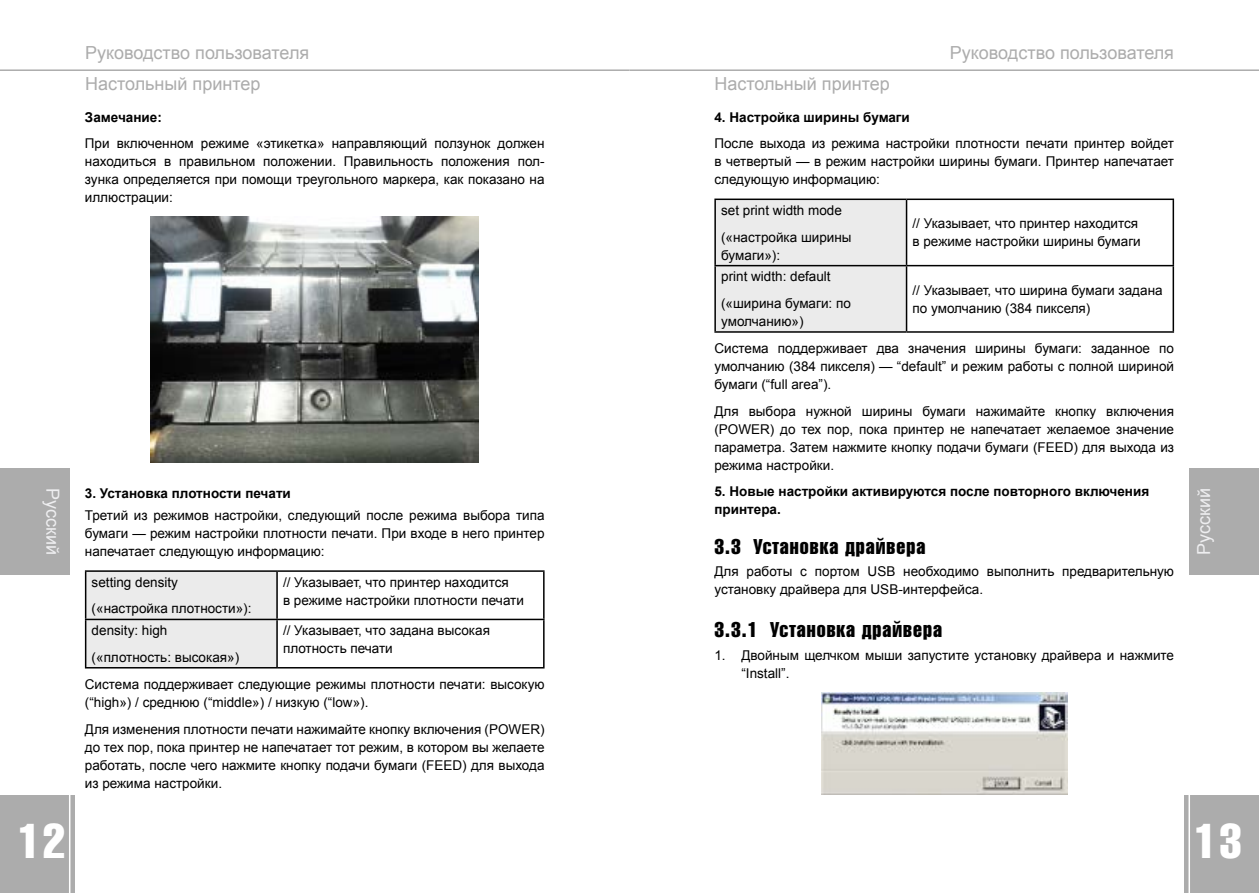
<style>
.page{position:relative;width:1259px;height:893px;background:#fff}
.page>*{position:absolute;margin:0;border:0;box-sizing:border-box;transform-origin:0 0}
.t1{font:48px "AG Letterica Compressed C";color:#fff}
.t2{font:21px "AG Letterica Compressed C";letter-spacing:.05em;color:#000}
.t3{font:18px "Arial";color:#acacac}
.t4{font:18px "Arial";color:#eeeef0}
.t5{font:13.5px/18px "Arial";color:#000}
.t6{font:700 13.5px/18px "Arial";color:#000}
</style>
<div class="page">
<div style="left:0;top:795px;width:75px;height:98px;background:#acacac"></div>
<div style="left:1184px;top:795px;width:75px;height:98px;background:#acacac"></div>
<div style="left:0;top:468px;width:70px;height:107px;background:#acacac"></div>
<div style="left:1189px;top:468px;width:70px;height:107px;background:#acacac"></div>
<hr style="left:69px;top:795px;width:1px;height:98px;background:#fff">
<hr style="left:1188px;top:795px;width:2px;height:98px;background:#fff">
<hr style="left:0;top:69px;width:629px;height:2px;background:#acacac">
<hr style="left:629px;top:69px;width:630px;height:2px;background:#acacac">
<div style="left:86px;top:572px;width:190px;height:95px;background:#ebebeb"></div>
<hr style="left:85px;top:570px;width:192px;height:2px;background:#000">
<hr style="left:85px;top:572px;width:1px;height:47px;background:#000">
<hr style="left:277px;top:570px;width:267px;height:2px;background:#000">
<hr style="left:276px;top:572px;width:2px;height:47px;background:#000">
<hr style="left:543px;top:572px;width:1px;height:47px;background:#000">
<hr style="left:85px;top:619px;width:192px;height:1px;background:#000">
<hr style="left:85px;top:620px;width:1px;height:47px;background:#000">
<hr style="left:277px;top:619px;width:267px;height:1px;background:#000">
<hr style="left:276px;top:620px;width:2px;height:47px;background:#000">
<hr style="left:543px;top:620px;width:1px;height:47px;background:#000">
<hr style="left:85px;top:667px;width:192px;height:1px;background:#000">
<hr style="left:277px;top:667px;width:267px;height:1px;background:#000">
<img style="left:151px;top:217px;width:327px;height:245px">
<div style="left:716px;top:200px;width:190px;height:131px;background:#ebebeb"></div>
<hr style="left:714px;top:199px;width:192px;height:1px;background:#000">
<hr style="left:714px;top:200px;width:2px;height:65px;background:#000">
<hr style="left:906px;top:199px;width:268px;height:1px;background:#000">
<hr style="left:906px;top:200px;width:1px;height:65px;background:#000">
<hr style="left:1172px;top:200px;width:2px;height:65px;background:#000">
<hr style="left:714px;top:265px;width:192px;height:1px;background:#000">
<hr style="left:714px;top:266px;width:2px;height:65px;background:#000">
<hr style="left:906px;top:265px;width:268px;height:1px;background:#000">
<hr style="left:906px;top:266px;width:1px;height:65px;background:#000">
<hr style="left:1172px;top:266px;width:2px;height:65px;background:#000">
<hr style="left:714px;top:331px;width:192px;height:2px;background:#000">
<hr style="left:906px;top:331px;width:268px;height:2px;background:#000">
<img style="left:821px;top:693px;width:246px;height:102px">
<h3 class="t3" style="left:85px;top:41px;width:226px">Руководство пользователя</h3>
<h3 class="t3" style="left:950px;top:41px;width:226px">Руководство пользователя</h3>
<h3 class="t3" style="left:85px;top:72px;width:177px">Настольный принтер</h3>
<h3 class="t3" style="left:714px;top:72px;width:177px">Настольный принтер</h3>
<p class="t6" style="left:85px;top:108px;width:78px">Замечание:</p>
<p class="t5" style="left:85px;top:134px;width:461px;text-align:justify">При включенном режиме «этикетка» направляющий ползунок должен находиться в правильном положении. Правильность положения пол&shy;зунка определяется при помощи треугольного маркера, как показано на иллюстрации:</p>
<p class="t6" style="left:714px;top:108px;width:197px">4. Настройка ширины бумаги</p>
<p class="t5" style="left:714px;top:134px;width:461px;text-align:justify">После выхода из режима настройки плотности печати принтер войдет в четвертый — в режим настройки ширины бумаги. Принтер напечатает следующую информацию:</p>
<p class="t5" style="left:721px;top:197px;width:132px;line-height:26.5px">set print width mode («настройка ширины</p>
<p class="t5" style="left:721px;top:246px;width:61px">бумаги»):</p>
<p class="t5" style="left:912px;top:215px;width:230px">// Указывает, что принтер находится в режиме настройки ширины бумаги</p>
<p class="t5" style="left:721px;top:264px;width:131px;line-height:26.5px">print width: default («ширина бумаги: по</p>
<p class="t5" style="left:721px;top:312px;width:84px">умолчанию»)</p>
<p class="t5" style="left:912px;top:281px;width:251px">// Указывает, что ширина бумаги задана по умолчанию (384 пикселя)</p>
<p class="t5" style="left:714px;top:340px;width:461px;text-align:justify">Система поддерживает два значения ширины бумаги: заданное по умолчанию (384 пикселя) — “default” и режим работы с полной шириной бумаги (“full area”).</p>
<p class="t5" style="left:714px;top:402px;width:461px;text-align:justify">Для выбора нужной ширины бумаги нажимайте кнопку включения (POWER) до тех пор, пока принтер не напечатает желаемое значение параметра. Затем нажмите кнопку подачи бумаги (FEED) для выхода из режима настройки.</p>
<p class="t6" style="left:714px;top:483px;width:436px">5. Новые настройки активируются после повторного включения принтера.</p>
<h2 class="t2" style="left:714px;top:535px;width:212px">3.3 Установка драйвера</h2>
<p class="t5" style="left:714px;top:562px;width:461px">Для работы с портом USB необходимо выполнить предварительную установку драйвера для USB-интерфейса.</p>
<h2 class="t2" style="left:714px;top:618px;width:229px">3.3.1 Установка драйвера</h2>
<p class="t5" style="left:741px;top:646px;width:434px;text-indent:-27px">1. Двойным щелчком мыши запустите установку драйвера и нажмите “Install”.</p>
<p class="t6" style="left:85px;top:484px;width:207px">3. Установка плотности печати</p>
<p class="t5" style="left:85px;top:506px;width:461px;text-align:justify">Третий из режимов настройки, следующий после режима выбора типа бумаги — режим настройки плотности печати. При входе в него принтер напечатает следующую информацию:</p>
<p class="t5" style="left:92px;top:569px;width:161px;line-height:26.5px">setting density («настройка плотности»):</p>
<p class="t5" style="left:283px;top:573px;width:242px">// Указывает, что принтер находится<br>в режиме настройки плотности печати</p>
<p class="t5" style="left:92px;top:617px;width:149px;line-height:26.5px">density: high («плотность: высокая»)</p>
<p class="t5" style="left:283px;top:622px;width:208px">// Указывает, что задана высокая плотность печати</p>
<p class="t5" style="left:85px;top:675px;width:461px">Система поддерживает следующие режимы плотности печати: высокую (“high») / среднюю (“middle») / низкую (“low»).</p>
<p class="t5" style="left:85px;top:720px;width:461px;text-align:justify">Для изменения плотности печати нажимайте кнопку включения (POWER) до тех пор, пока принтер не напечатает тот режим, в котором вы желаете работать, после чего нажмите кнопку подачи бумаги (FEED) для выхода из режима настройки.</p>
<h3 class="t4" style="left:65px;top:488px;width:68px;rotate:90deg">Русский</h3>
<h3 class="t4" style="left:1192px;top:555px;width:68px;rotate:-90deg">Русский</h3>
<h1 class="t1" style="left:18px;top:815px;width:49px">12</h1>
<h1 class="t1" style="left:1194px;top:815px;width:49px">13</h1>
</div>
